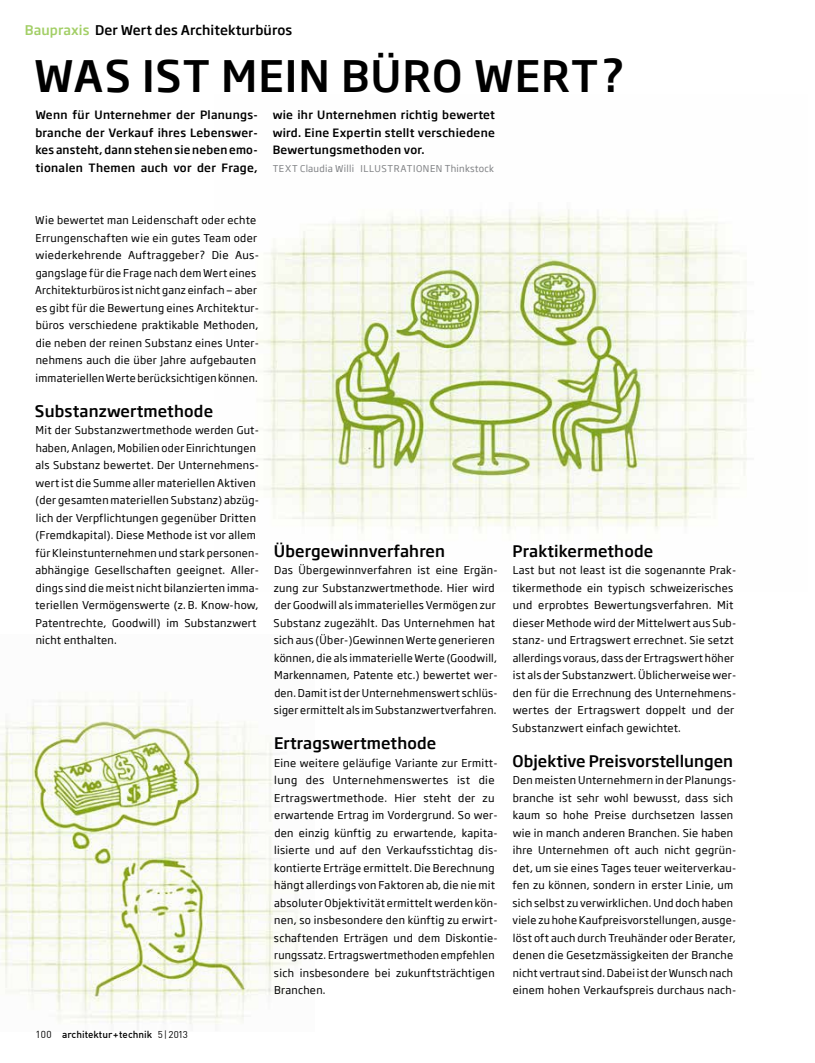
<style>
.page{position:relative;width:815px;height:1063px;background:#fff}
.page>*{position:absolute;margin:0;border:0;box-sizing:border-box;transform-origin:0 0}
.t1{font:500 42.5px "Soho Gothic Std";letter-spacing:.02em;color:#000}
.t2{font:500 15.62px "Soho Gothic Std";letter-spacing:.01em;color:#000}
.t3{font:500 13.12px "Soho Gothic Std";letter-spacing:.01em;color:#000}
.t4{font:500 11.25px/17.5px "Soho Gothic Std";letter-spacing:.025em;color:#000;text-align:justify}
.t5{font:10.62px/17.5px "Soho Gothic Std";letter-spacing:.025em;color:#000}
.t6{font:500 10px "DIN Offc";color:#000}
.t7{font:9.38px "Soho Gothic Std";letter-spacing:.025em;color:#808285}
.s1{color:#a3cf67}
.s2{font-size:9.25px}
.s3{font-weight:400}
.s4{font-weight:400;font-size:9.75px}
</style>
<div class="page">
<img style="left:256px;top:209px;width:498px;height:324px">
<img style="left:0;top:699px;width:299px;height:332px">
<p class="t3" style="left:25px;top:19px;width:269px"><span class="s1">Baupraxis</span> Der Wert des Architekturbüros</p>
<h1 class="t1" style="left:34px;top:41px;width:592px">WAS IST MEIN BÜRO WERT?</h1>
<p class="t4" style="left:35px;top:105px;width:224px">Wenn für Unternehmer der Planungs&shy;branche der Verkauf ihres Lebenswer&shy;kes ansteht, dann stehen sie neben emo&shy;tionalen Themen auch vor der Frage,</p>
<p class="t4" style="left:273px;top:105px;width:224px">wie ihr Unternehmen richtig bewertet wird. Eine Expertin stellt verschiedene Bewertungsmethoden vor.</p>
<p class="t7" style="left:273px;top:160px;width:223px"><span class="s2">TEXT</span> Claudia Willi <span class="s2">ILLUSTRATIONEN</span> Thinkstock</p>
<p class="t5" style="left:35px;top:211px;width:226px">Wie bewertet man Leidenschaft oder echte Errungenschaften wie ein gutes Team oder wiederkehrende Auftraggeber? Die Aus&shy;gangslage für die Frage nach dem Wert eines Architekturbüros ist nicht ganz einfach — aber es gibt für die Bewertung eines Architektur&shy;büros verschiedene praktikable Methoden, die neben der reinen Substanz eines Unter&shy;nehmens auch die über Jahre aufgebauten immateriellen Werte berücksichtigen können.</p>
<h2 class="t2" style="left:35px;top:398px;width:180px">Substanzwertmethode</h2>
<p class="t5" style="left:35px;top:421px;width:225px">Mit der Substanzwertmethode werden Gut&shy;haben, Anlagen, Mobilien oder Einrichtungen als Substanz bewertet. Der Unternehmens&shy;wert ist die Summe aller materiellen Aktiven (der gesamten materiellen Substanz) abzüg&shy;lich der Verpflichtungen gegenüber Dritten (Fremdkapital). Diese Methode ist vor allem für Kleinstunternehmen und stark personen&shy;abhängige Gesellschaften geeignet. Aller&shy;dings sind die meist nicht bilanzierten imma&shy;teriellen Vermögenswerte (z. B. Know-how, Patentrechte, Goodwill) im Substanzwert nicht enthalten.</p>
<p class="t6" style="left:35px;top:1028px;width:154px"><span class="s3">100</span> architektur+technik <span class="s4">5| 2013</span></p>
<h2 class="t2" style="left:274px;top:538px;width:173px">Übergewinnverfahren</h2>
<p class="t5" style="left:274px;top:561px;width:226px">Das Übergewinnverfahren ist eine Ergän&shy;zung zur Substanzwertmethode. Hier wird der Goodwill als immaterielles Vermögen zur Substanz zugezählt. Das Unternehmen hat sich aus (Über-)Gewinnen Werte generieren können, die als immaterielle Werte (Goodwill, Markennamen, Patente etc.) bewertet wer&shy;den. Damit ist der Unternehmenswert schlüs&shy;siger ermittelt als im Substanzwertverfahren.</p>
<h2 class="t2" style="left:274px;top:730px;width:164px">Ertragswertmethode</h2>
<p class="t5" style="left:274px;top:753px;width:225px">Eine weitere geläufige Variante zur Ermitt&shy;lung des Unternehmenswertes ist die Ertragswertmethode. Hier steht der zu erwartende Ertrag im Vordergrund. So wer&shy;den einzig künftig zu erwartende, kapita&shy;lisierte und auf den Verkaufsstichtag dis&shy;kontierte Erträge ermittelt. Die Berechnung hängt allerdings von Faktoren ab, die nie mit absoluter Objektivität ermittelt werden kön&shy;nen, so insbesondere den künftig zu erwirt&shy;schaftenden Erträgen und dem Diskontie&shy;rungssatz. Ertragswertmethoden empfehlen sich insbesondere bei zukunftsträchtigen Branchen.</p>
<h2 class="t2" style="left:513px;top:538px;width:142px">Praktikermethode</h2>
<p class="t5" style="left:512px;top:561px;width:226px">Last but not least ist die sogenannte Prak&shy;tikermethode ein typisch schweizerisches und erprobtes Bewertungsverfahren. Mit dieser Methode wird der Mittelwert aus Sub&shy;stanz- und Ertragswert errechnet. Sie setzt allerdings voraus, dass der Ertragswert höher ist als der Substanzwert. Üblicherweise wer&shy;den für die Errechnung des Unternehmens&shy;wertes der Ertragswert doppelt und der Substanzwert einfach gewichtet.</p>
<h2 class="t2" style="left:513px;top:748px;width:222px">Objektive Preisvorstellungen</h2>
<p class="t5" style="left:513px;top:771px;width:225px">Den meisten Unternehmern in der Planungs&shy;branche ist sehr wohl bewusst, dass sich kaum so hohe Preise durchsetzen lassen wie in manch anderen Branchen. Sie haben ihre Unternehmen oft auch nicht gegrün&shy;det, um sie eines Tages teuer weiterverkau&shy;fen zu können, sondern in erster Linie, um sich selbst zu verwirklichen. Und doch haben viele zu hohe Kaufpreisvorstellungen, ausge&shy;löst oft auch durch Treuhänder oder Berater, denen die Gesetzmässigkeiten der Branche nicht vertraut sind. Dabei ist der Wunsch nach einem hohen Verkaufspreis durchaus nach-</p>
</div>
